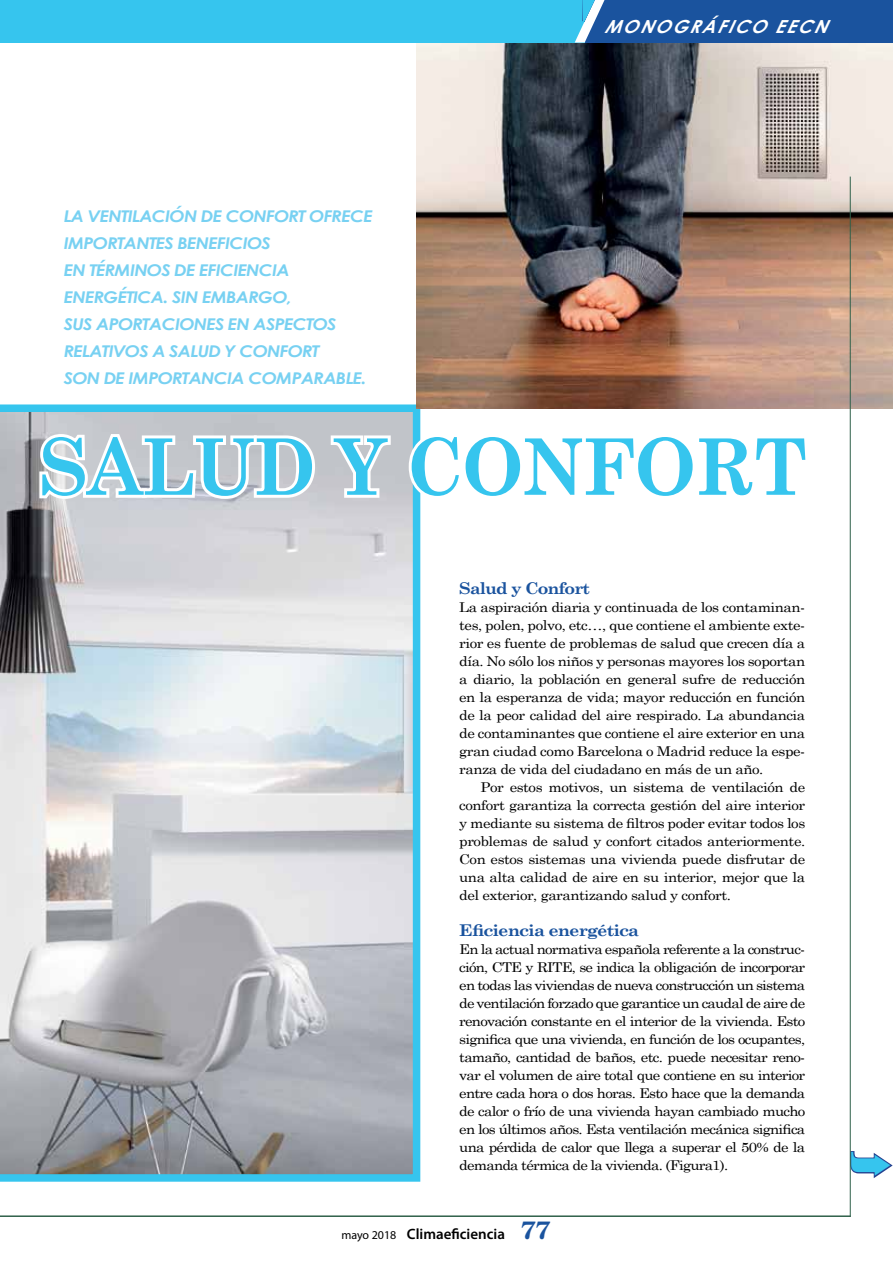
<style>
.page{position:relative;width:893px;height:1263px;background:#fff}
.page>*{position:absolute;margin:0;border:0;box-sizing:border-box;transform-origin:0 0}
.t1{font:700 78px "Century Schoolbook";letter-spacing:-.02em;color:#36c5ee;scale:.95 1}
.t2{font:italic 700 18px "Century Gothic";color:#fff}
.t3{font:italic 700 16.2px/27px "Century Gothic";letter-spacing:-.04em;color:#78d1f2;scale:1.11 1}
.t4{font:700 16.2px "Century Schoolbook";letter-spacing:-.05em;color:#1a539e;scale:1.11 1}
.t5{font:700 16.2px "Century Schoolbook";letter-spacing:-.05em;color:#1a539e;scale:1.08 1}
.t6{font:600 15px "Myriad Pro";color:#000}
.t7{font:13.5px/18px "Century Schoolbook";letter-spacing:-.03em;color:#000;text-align:justify;scale:1.11 1}
.s1{font-weight:400;font-size:12px}
.s2{font-family:"Century Old Style Std";font-weight:700;font-size:24px;color:#1a539e}
</style>
<div class="page">
<svg style="left:0;top:404px;width:420px;height:778px;background:#bbc4cb"></svg>
<div style="left:585px;top:0;width:308px;height:43px;background:#1a539e"></div>
<div style="left:0;top:0;width:585px;height:43px;background:#36c5ee"></div>
<svg style="left:36px;top:429px;width:283px;height:74px"></svg>
<svg style="left:328px;top:432px;width:66px;height:69px"></svg>
<svg style="left:406px;top:430px;width:15px;height:73px"></svg>
<img style="left:417px;top:43px;width:476px;height:365px">
<hr style="left:850px;top:177px;width:1px;height:1040px;background:#2f604a">
<hr style="left:0;top:1215px;width:851px;height:2px;background:#2f604a">
<svg style="left:575px;top:0;width:29px;height:43px"></svg>
<svg style="left:849px;top:1150px;width:44px;height:30px"></svg>
<p class="t3" style="left:64px;top:202px;width:280px">LA VENTILACIÓN DE CONFORT OFRECE<br>IMPORTANTES BENEFICIOS<br>EN TÉRMINOS DE EFICIENCIA<br>ENERGÉTICA. SIN EMBARGO,<br>SUS APORTACIONES EN ASPECTOS<br>RELATIVOS A SALUD Y CONFORT<br>SON DE IMPORTANCIA COMPARABLE.</p>
<h2 class="t2" style="left:604px;top:12px;width:236px">MONOGRÁFICOEECN</h2>
<h1 class="t1" style="left:39px;top:406px;width:810px">SALUD Y CONFORT</h1>
<p class="t5" style="left:459px;top:576px;width:123px">Salud y Confort</p>
<p class="t7" style="left:459px;top:597px;width:313px">La aspiración diaria y continuada de los contaminan&shy;tes, polen, polvo, etc…, que contiene el ambiente exte&shy;rior es fuente de problemas de salud que crecen día a día. No sólo los niños y personas mayores los soportan a diario, la población en general sufre de reducción en la esperanza de vida; mayor reducción en función de la peor calidad del aire respirado. La abundancia de contaminantes que contiene el aire exterior en una gran ciudad como Barcelona o Madrid reduce la espe&shy;ranza de vida del ciudadano en más de un año.</p>
<p class="t7" style="left:459px;top:777px;width:313px;text-indent:21px">Por estos motivos, un sistema de ventilación de confort garantiza la correcta gestión del aire interior y mediante su sistema de filtros poder evitar todos los problemas de salud y confort citados anteriormente.<br>Con estos sistemas una vivienda puede disfrutar de una alta calidad de aire en su interior, mejor que la del exterior, garantizando salud y confort.</p>
<p class="t4" style="left:459px;top:918px;width:164px">Eficiencia energética</p>
<p class="t7" style="left:459px;top:939px;width:313px">En la actual normativa española referente a la construc&shy;ción, CTE y RITE, se indica la obligación de incorporar en todas las viviendas de nueva construcción un sistema de ventilación forzado que garantice un caudal de aire de renovación constante en el interior de la vivienda. Esto significa que una vivienda, en función de los ocupantes, tamaño, cantidad de baños, etc. puede necesitar reno&shy;var el volumen de aire total que contiene en su interior entre cada hora o dos horas. Esto hace que la demanda de calor o frío de una vivienda hayan cambiado mucho en los últimos años. Esta ventilación mecánica significa una pérdida de calor que llega a superar el 50% de la demanda térmica de la vivienda. (Figura1).</p>
<p class="t6" style="left:341px;top:1226px;width:211px"><span class="s1">mayo 2018</span> Climaeficiencia <span class="s2">77</span></p>
</div>
